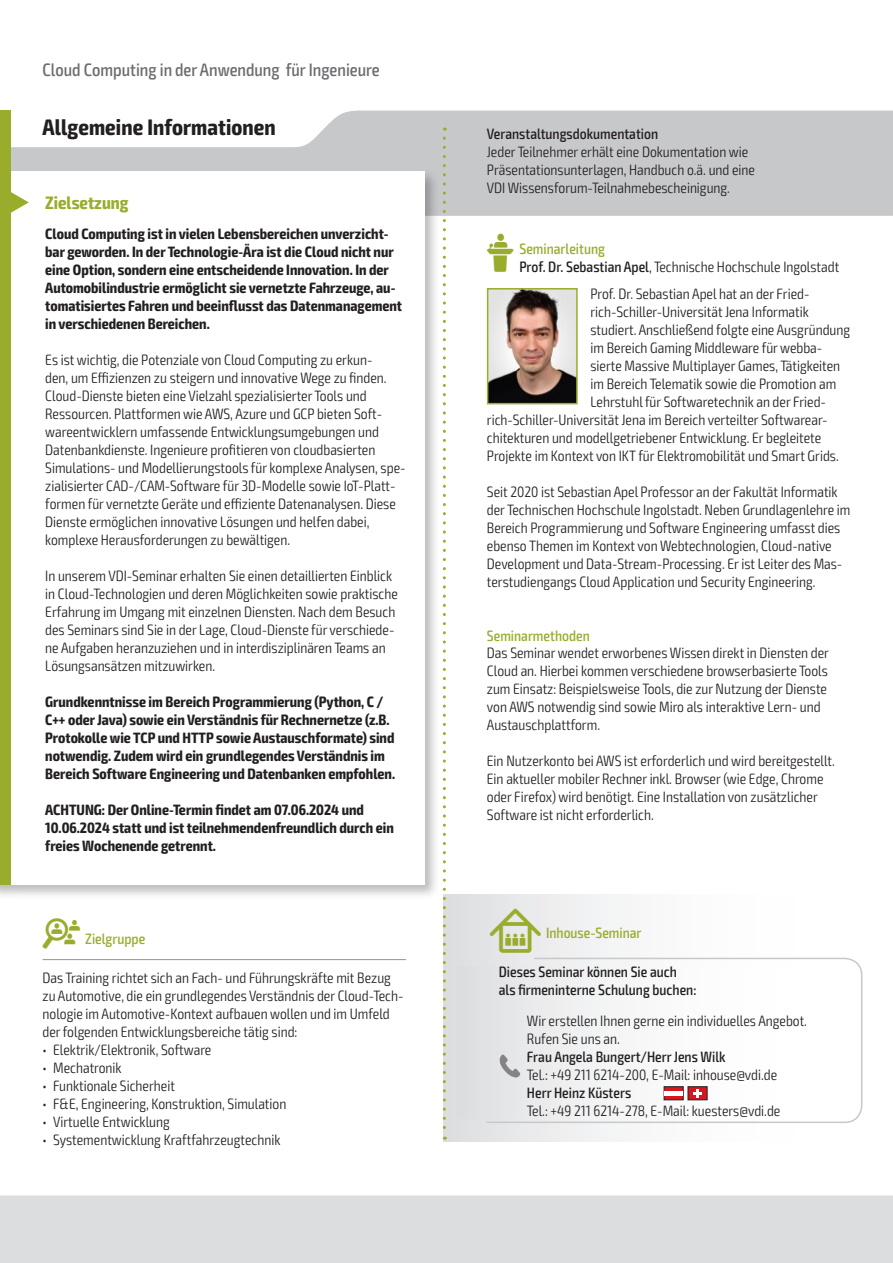
<style>
.page{position:relative;width:893px;height:1263px;background:#fff}
.page>*{position:absolute;margin:0;border:0;box-sizing:border-box;transform-origin:0 0}
.t1{font:700 condensed 22.5px "Exo 2";letter-spacing:.005em;color:#231f20}
.t2{font:500 condensed 18px "Exo 2";color:#6c6d70}
.t3{font:700 condensed 18px "Exo 2";color:#9aac2c}
.t4{font:300 condensed 15px/18px "Exo 2";color:#231f20}
.t5{font:700 condensed 15px/18px "Exo 2";color:#231f20}
.t6{font:500 condensed 15px/18px "Exo 2";color:#231f20}
.t7{font:500 condensed 15px "Exo 2";color:#9aac2c}
.s1{font-family:"VDI Iconset S4 A Regular";font-weight:400;font-stretch:normal;color:#9aac2c}
.s2{font-weight:500;color:#9aac2c}
.s3{font-weight:500}
.s4{font-family:"VDI Iconset S4 A Regular";font-weight:400;font-stretch:normal}
.s5{font-family:"VDI Iconset S4 A Regular";font-weight:400;font-stretch:normal;font-size:15.45px}
</style>
<div class="page">
<div style="left:0;top:1195px;width:893px;height:68px;background:#dcdddf"></div>
<svg style="left:11px;top:111px;width:881px;height:105px;fill:#c7c8ca"></svg>
<hr style="left:892px;top:111px;width:1px;height:105px;background:#9aac2c">
<div style="left:0;top:111px;width:11px;height:63px;background:#9aac2c"></div>
<div style="left:0;top:168px;width:440px;height:732px;background:#231f20;opacity:.3"></div>
<div style="left:0;top:171px;width:424px;height:714px;background:#fff"></div>
<div style="left:0;top:171px;width:11px;height:714px;background:#9aac2c"></div>
<svg style="left:11px;top:192px;width:18px;height:21px"></svg>
<hr style="left:43px;top:959px;width:363px;height:1px;background:#939598">
<img style="left:490px;top:291px;width:85px;height:110px">
<div style="left:487px;top:288px;width:91px;height:116px;border:2px solid #9aac2c"></div>
<div style="left:444px;top:895px;width:418px;height:247px;background:linear-gradient(to right,#e3e3e5,#fff)"></div>
<svg style="left:485px;top:957px;width:378px;height:167px"></svg>
<div style="left:456px;top:967px;width:383px;height:152px;background:linear-gradient(to right,#e2e3e5,#fff)"></div>
<svg style="left:664px;top:1086px;width:43px;height:14px"></svg>
<hr style="left:664px;top:1091px;width:19px;height:4px;background:#fff">
<svg style="left:500px;top:1054px;width:20px;height:24px"></svg>
<svg style="left:443px;top:138px;width:3px;height:1002px"></svg>
<p class="t2" style="left:43px;top:59px;width:339px">Cloud Computing in der Anwendung für Ingenieure</p>
<h1 class="t1" style="left:43px;top:113px;width:235px">Allgemeine Informationen</h1>
<p class="t6" style="left:487px;top:125px;width:173px">Veranstaltungsdokumentation</p>
<p class="t4" style="left:487px;top:143px;width:270px">Jeder Teilnehmer erhält eine Dokumentation wie<br>Präsentationsunterlagen, Handbuch o.ä. und eine<br>VDI Wissensforum-Teilnahmebescheinigung.</p>
<p class="t5" style="left:45px;top:225px;width:358px">Cloud Computing ist in vielen Lebensbereichen unverzicht&shy;bar geworden. In der Technologie-Ära ist die Cloud nicht nur eine Option, sondern eine entscheidende Innovation. In der Automobilindustrie ermöglicht sie vernetzte Fahrzeuge, au&shy;tomatisiertes Fahren und beeinflusst das Datenmanagement in verschiedenen Bereichen.</p>
<p class="t4" style="left:45px;top:351px;width:362px">Es ist wichtig, die Potenziale von Cloud Computing zu erkun-<br>den, um Effizienzen zu steigern und innovative Wege zu finden.<br>Cloud-Dienste bieten eine Vielzahl spezialisierter Tools und Ressourcen. Plattformen wie AWS, Azure und GCP bieten Soft&shy;wareentwicklern umfassende Entwicklungsumgebungen und Datenbankdienste. Ingenieure profitieren von cloudbasierten Simulations- und Modellierungstools für komplexe Analysen, spe&shy;zialisierter CAD-/CAM-Software für 3D-Modelle sowie IoT-Platt&shy;formen für vernetzte Geräte und effiziente Datenanalysen. Diese Dienste ermöglichen innovative Lösungen und helfen dabei, komplexe Herausforderungen zu bewältigen.</p>
<p class="t4" style="left:45px;top:567px;width:354px">In unserem VDI-Seminar erhalten Sie einen detaillierten Einblick in Cloud-Technologien und deren Möglichkeiten sowie praktische Erfahrung im Umgang mit einzelnen Diensten. Nach dem Besuch des Seminars sind Sie in der Lage, Cloud-Dienste für verschiede&shy;ne Aufgaben heranzuziehen und in interdisziplinären Teams an Lösungsansätzen mitzuwirken.</p>
<p class="t5" style="left:45px;top:693px;width:351px">Grundkenntnisse im Bereich Programmierung (Python, C / C++ oder Java) sowie ein Verständnis für Rechnernetze (z.B.<br>Protokolle wie TCP und HTTP sowie Austauschformate) sind notwendig. Zudem wird ein grundlegendes Verständnis im Bereich Software Engineering und Datenbanken empfohlen.</p>
<p class="t5" style="left:45px;top:801px;width:350px">ACHTUNG: Der Online-Termin findet am 07.06.2024 und<br>10.06.2024 statt und ist teilnehmendenfreundlich durch ein freies Wochenende getrennt.</p>
<p class="t3" style="left:45px;top:192px;width:85px">Zielsetzung</p>
<p class="t4" style="left:519px;top:240px;width:321px;text-indent:-33px"><span class="s1">L</span> <span class="s2">Seminarleitung<br></span><span class="s3">Prof. Dr. Sebastian Apel</span>, Technische Hochschule Ingolstadt</p>
<p class="t4" style="left:590px;top:285px;width:221px">Prof. Dr. Sebastian Apel hat an der Fried-</p>
<p class="t4" style="left:590px;top:303px;width:220px">rich-Schiller-Universität Jena Informatik</p>
<p class="t4" style="left:590px;top:321px;width:261px">studiert. Anschließend folgte eine Ausgründung</p>
<p class="t4" style="left:590px;top:339px;width:233px">im Bereich Gaming Middleware für webba-</p>
<p class="t4" style="left:590px;top:357px;width:251px">sierte Massive Multiplayer Games, Tätigkeiten</p>
<p class="t4" style="left:590px;top:375px;width:247px">im Bereich Telematik sowie die Promotion am</p>
<p class="t4" style="left:590px;top:393px;width:237px">Lehrstuhl für Softwaretechnik an der Fried-</p>
<p class="t4" style="left:487px;top:411px;width:342px">rich-Schiller-Universität Jena im Bereich verteilter Softwarear-</p>
<p class="t4" style="left:487px;top:429px;width:336px">chitekturen und modellgetriebener Entwicklung. Er begleitete</p>
<p class="t4" style="left:487px;top:447px;width:353px">Projekte im Kontext von IKT für Elektromobilität und Smart Grids.</p>
<p class="t4" style="left:487px;top:483px;width:365px">Seit 2020 ist Sebastian Apel Professor an der Fakultät Informatik der Technischen Hochschule Ingolstadt. Neben Grundlagenlehre im Bereich Programmierung und Software Engineering umfasst dies ebenso Themen im Kontext von Webtechnologien, Cloud-native Development und Data-Stream-Processing. Er ist Leiter des Mas&shy;terstudiengangs Cloud Application und Security Engineering.</p>
<p class="t7" style="left:487px;top:626px;width:104px">Seminarmethoden</p>
<p class="t4" style="left:487px;top:644px;width:344px">Das Seminar wendet erworbenes Wissen direkt in Diensten der Cloud an. Hierbei kommen verschiedene browserbasierte Tools zum Einsatz: Beispielsweise Tools, die zur Nutzung der Dienste von AWS notwendig sind sowie Miro als interaktive Lern- und Austauschplattform.</p>
<p class="t4" style="left:487px;top:752px;width:350px">Ein Nutzerkonto bei AWS ist erforderlich und wird bereitgestellt.<br>Ein aktueller mobiler Rechner inkl. Browser (wie Edge, Chrome oder Firefox) wird benötigt. Eine Installation von zusätzlicher Software ist nicht erforderlich.</p>
<p class="t7" style="left:43px;top:930px;width:104px"><span class="s4">Z</span> Zielgruppe</p>
<p class="t4" style="left:43px;top:969px;width:362px">Das Training richtet sich an Fach- und Führungskräfte mit Bezug zu Automotive, die ein grundlegendes Verständnis der Cloud-Tech&shy;nologie im Automotive-Kontext aufbauen wollen und im Umfeld der folgenden Entwicklungsbereiche tätig sind:</p>
<p class="t4" style="left:43px;top:1041px;width:170px">• Elektrik/Elektronik, Software</p>
<p class="t4" style="left:43px;top:1059px;width:81px">• Mechatronik</p>
<p class="t4" style="left:43px;top:1077px;width:134px">• Funktionale Sicherheit</p>
<p class="t4" style="left:43px;top:1095px;width:245px">• F&amp;E, Engineering, Konstruktion, Simulation</p>
<p class="t4" style="left:43px;top:1113px;width:129px">• Virtuelle Entwicklung</p>
<p class="t4" style="left:43px;top:1131px;width:239px">• Systementwicklung Kraftfahrzeugtechnik</p>
<p class="t7" style="left:490px;top:924px;width:153px"><span class="s5">I</span> Inhouse-Seminar</p>
<p class="t6" style="left:499px;top:963px;width:199px">Dieses Seminar können Sie auch als firmeninterne Schulung buchen:</p>
<p class="t4" style="left:527px;top:1012px;width:282px">Wir erstellen Ihnen gerne ein individuelles Angebot.<br>Rufen Sie uns an.</p>
<p class="t6" style="left:527px;top:1048px;width:200px">Frau Angela Bungert/Herr Jens Wilk</p>
<p class="t4" style="left:527px;top:1066px;width:252px">Tel.: +49 211 6214-200, E-Mail: inhouse@vdi.de</p>
<p class="t6" style="left:527px;top:1084px;width:106px">Herr Heinz Küsters</p>
<p class="t4" style="left:527px;top:1102px;width:255px">Tel.: +49 211 6214-278, E-Mail: kuesters@vdi.de</p>
</div>
